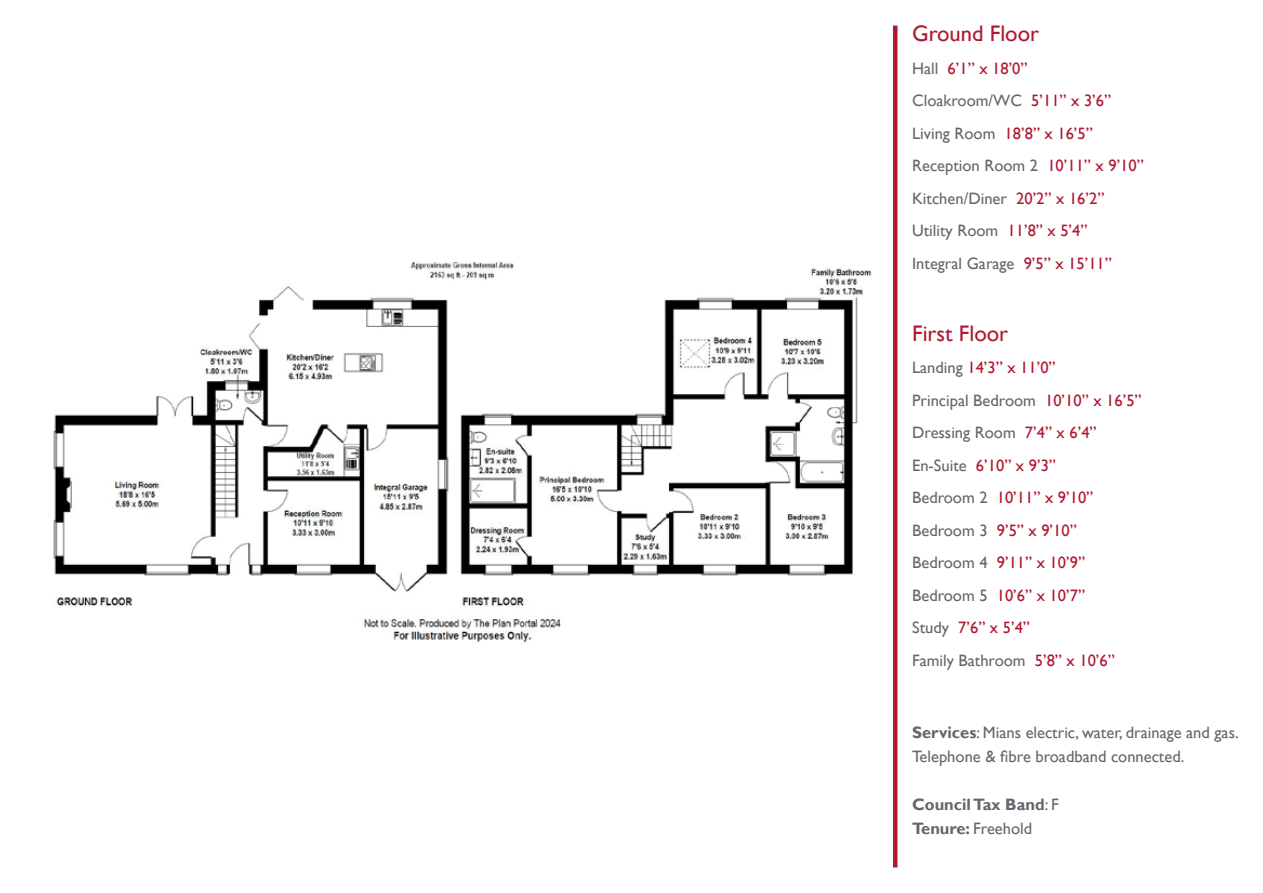
<style>
.page{position:relative;width:1263px;height:893px;background:#fff}
.page>*{position:absolute;margin:0;border:0;box-sizing:border-box;transform-origin:0 0}
.t1{font:22.5px "Gill Sans";color:#af1830}
.t2{font:16.5px/32.5px "Gill Sans";color:#63676d}
.t3{font:16.5px/32.5px "Gill Sans";color:#af1830}
.t4{font:700 16.5px/24px "Gill Sans";color:#63676d}
.s1{color:#af1830}
.s2{color:#63676d}
.s3{font-weight:700}
.s4{font-weight:400}
</style>
<div class="page">
<hr style="left:893px;top:26px;width:4px;height:841px;background:#af1830">
<img style="left:53px;top:261px;width:819px;height:381px">
<h1 class="t1" style="left:912px;top:20px;width:128px">Ground Floor</h1>
<p class="t2" style="left:912px;top:52px;width:233px">Hall <span class="s1">6’1” x 18’0”<br></span>Cloakroom/WC <span class="s1">5’11” x 3’6”<br></span>Living Room <span class="s1">18’8” x 16’5”<br></span>Reception Room 2 <span class="s1">10’11” x 9’10”<br></span>Kitchen/Diner <span class="s1">20’2” x 16’2”<br></span>Utility Room <span class="s1">11’8” x 5’4”<br></span>Integral Garage <span class="s1">9’5” x 15’11”</span></p>
<h1 class="t1" style="left:912px;top:320px;width:98px">First Floor</h1>
<p class="t3" style="left:912px;top:352px;width:231px"><span class="s2">Landing</span> 14’3” x 11’0”<br><span class="s2">Principal Bedroom</span> 10’10” x 16’5”<br><span class="s2">Dressing Room</span> 7’4” x 6’4”<br><span class="s2">En-Suite</span> 6’10” x 9’3”<br><span class="s2">Bedroom 2</span> 10’11” x 9’10”<br><span class="s2">Bedroom 3</span> 9’5” x 9’10”<br><span class="s2">Bedroom 4</span> 9’11” x 10’9”<br><span class="s2">Bedroom 5</span> 10’6” x 10’7”<br><span class="s2">Study</span> 7’6” x 5’4”<br><span class="s2">Family Bathroom</span> 5’8” x 10’6”</p>
<p class="t2" style="left:912px;top:720px;width:328px;line-height:24px"><span class="s3">Services</span>: Mians electric, water, drainage and gas.<br>Telephone &amp; fibre broadband connected.</p>
<p class="t4" style="left:912px;top:793px;width:148px">Council Tax Band<span class="s4">: F<br></span>Tenure: <span class="s4">Freehold</span></p>
</div>
